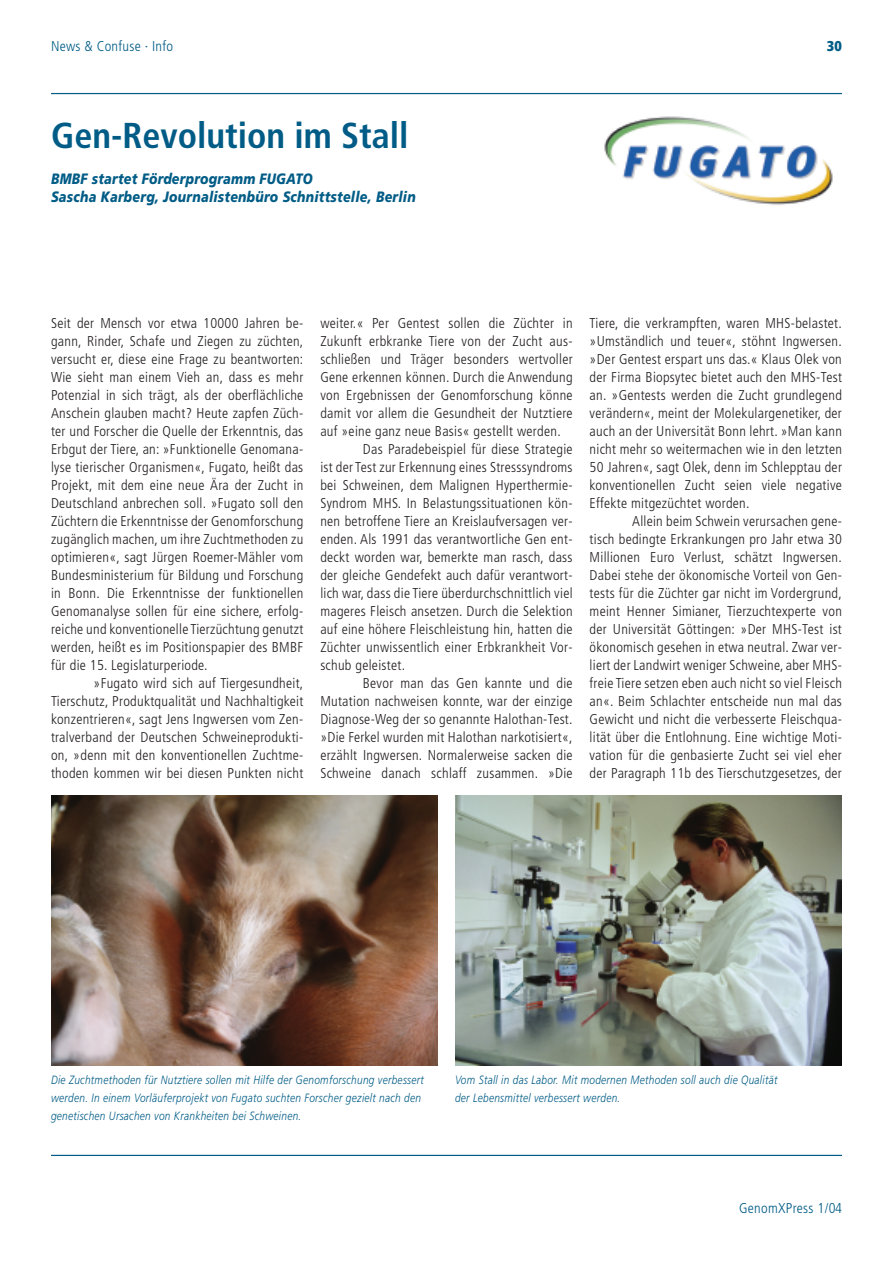
<style>
.page{position:relative;width:893px;height:1263px;background:#fff}
.page>*{position:absolute;margin:0;border:0;box-sizing:border-box;transform-origin:0 0}
.t1{font:700 condensed 36px "Frutiger LT";color:#005c86}
.t2{font:italic 900 15px/18px "Frutiger LT";letter-spacing:.02em;color:#005c86;scale:.84 1}
.t3{font:300 condensed 14.25px/18px "Frutiger LT";letter-spacing:.02em;color:#231f20;text-align:justify}
.t4{font:300 condensed 14.25px "Frutiger LT";letter-spacing:.02em;color:#005c86}
.t5{font:900 condensed 14.25px "Frutiger LT";color:#005c86}
.t6{font:italic 300 12px/18px "Frutiger LT";letter-spacing:.03em;color:#005c86;scale:.84 1}
</style>
<div class="page">
<hr style="left:51px;top:93px;width:791px;height:1px;background:#005c86">
<hr style="left:51px;top:1155px;width:791px;height:1px;background:#005c86">
<img style="left:604px;top:116px;width:229px;height:89px">
<img style="left:51px;top:796px;width:387px;height:269px">
<img style="left:455px;top:796px;width:387px;height:269px">
<p class="t4" style="left:51px;top:40px;width:124px">News &amp; Confuse · Info</p>
<p class="t5" style="left:827px;top:40px;width:17px">30</p>
<h1 class="t1" style="left:51px;top:121px;width:359px">Gen-Revolution im Stall</h1>
<p class="t2" style="left:51px;top:170px;width:436px">BMBF startet Förderprogramm FUGATO<br>Sascha Karberg, Journalistenbüro Schnittstelle, Berlin</p>
<p class="t3" style="left:51px;top:315px;width:254px">Seit der Mensch vor etwa 10000 Jahren be&shy;gann, Rinder, Schafe und Ziegen zu züchten, versucht er, diese eine Frage zu beantworten:<br>Wie sieht man einem Vieh an, dass es mehr Potenzial in sich trägt, als der oberflächliche Anschein glauben macht? Heute zapfen Züch&shy;ter und Forscher die Quelle der Erkenntnis, das Erbgut der Tiere, an: »Funktionelle Genomana&shy;lyse tierischer Organismen«, Fugato, heißt das Projekt, mit dem eine neue Ära der Zucht in Deutschland anbrechen soll. »Fugato soll den Züchtern die Erkenntnisse der Genomforschung zugänglich machen, um ihre Zuchtmethoden zu optimieren«, sagt Jürgen Roemer-Mähler vom Bundesministerium für Bildung und Forschung in Bonn. Die Erkenntnisse der funktionellen Genomanalyse sollen für eine sichere, erfolg&shy;reiche und konventionelle Tierzüchtung genutzt werden, heißt es im Positionspapier des BMBF für die 15. Legislaturperiode.</p>
<p class="t3" style="left:51px;top:675px;width:254px;text-indent:43px">»Fugato wird sich auf Tiergesundheit, Tierschutz, Produktqualität und Nachhaltigkeit konzentrieren«, sagt Jens Ingwersen vom Zen&shy;tralverband der Deutschen Schweineprodukti&shy;on, »denn mit den konventionellen Zuchtme&shy;thoden kommen wir bei diesen Punkten nicht</p>
<p class="t3" style="left:320px;top:315px;width:254px">weiter.« Per Gentest sollen die Züchter in</p>
<p class="t3" style="left:320px;top:333px;width:254px">Zukunft erbkranke Tiere von der Zucht aus-</p>
<p class="t3" style="left:320px;top:351px;width:254px">schließen und Träger besonders wertvoller</p>
<p class="t3" style="left:320px;top:369px;width:254px">Gene erkennen können. Durch die Anwendung</p>
<p class="t3" style="left:320px;top:387px;width:254px">von Ergebnissen der Genomforschung könne</p>
<p class="t3" style="left:320px;top:405px;width:254px">damit vor allem die Gesundheit der Nutztiere</p>
<p class="t3" style="left:320px;top:423px;width:242px">auf »eine ganz neue Basis« gestellt werden.</p>
<p class="t3" style="left:363px;top:441px;width:211px">Das Paradebeispiel für diese Strategie</p>
<p class="t3" style="left:320px;top:459px;width:254px">ist der Test zur Erkennung eines Stresssyndroms</p>
<p class="t3" style="left:320px;top:477px;width:254px">bei Schweinen, dem Malignen Hyperthermie-</p>
<p class="t3" style="left:320px;top:495px;width:254px">Syndrom MHS. In Belastungssituationen kön-</p>
<p class="t3" style="left:320px;top:513px;width:254px">nen betroffene Tiere an Kreislaufversagen ver-</p>
<p class="t3" style="left:320px;top:531px;width:254px">enden. Als 1991 das verantwortliche Gen ent-</p>
<p class="t3" style="left:320px;top:549px;width:254px">deckt worden war, bemerkte man rasch, dass</p>
<p class="t3" style="left:320px;top:567px;width:254px">der gleiche Gendefekt auch dafür verantwort-</p>
<p class="t3" style="left:320px;top:585px;width:254px">lich war, dass die Tiere überdurchschnittlich viel</p>
<p class="t3" style="left:320px;top:603px;width:254px">mageres Fleisch ansetzen. Durch die Selektion</p>
<p class="t3" style="left:320px;top:621px;width:254px">auf eine höhere Fleischleistung hin, hatten die</p>
<p class="t3" style="left:320px;top:639px;width:254px">Züchter unwissentlich einer Erbkrankheit Vor-</p>
<p class="t3" style="left:320px;top:657px;width:86px">schub geleistet.</p>
<p class="t3" style="left:363px;top:675px;width:211px">Bevor man das Gen kannte und die</p>
<p class="t3" style="left:320px;top:693px;width:254px">Mutation nachweisen konnte, war der einzige</p>
<p class="t3" style="left:320px;top:711px;width:254px">Diagnose-Weg der so genannte Halothan-Test.</p>
<p class="t3" style="left:320px;top:729px;width:254px">»Die Ferkel wurden mit Halothan narkotisiert«,</p>
<p class="t3" style="left:320px;top:747px;width:254px">erzählt Ingwersen. Normalerweise sacken die</p>
<p class="t3" style="left:320px;top:765px;width:254px">Schweine danach schlaff zusammen. »Die</p>
<p class="t3" style="left:590px;top:315px;width:254px">Tiere, die verkrampften, waren MHS-belastet. »Umständlich und teuer«, stöhnt Ingwersen. »Der Gentest erspart uns das.« Klaus Olek von der Firma Biopsytec bietet auch den MHS-Test an. »Gentests werden die Zucht grundlegend verändern«, meint der Molekulargenetiker, der auch an der Universität Bonn lehrt. »Man kann nicht mehr so weitermachen wie in den letzten 50 Jahren«, sagt Olek, denn im Schlepptau der konventionellen Zucht seien viele negative Effekte mitgezüchtet worden.</p>
<p class="t3" style="left:590px;top:513px;width:254px;text-indent:43px">Allein beim Schwein verursachen gene&shy;tisch bedingte Erkrankungen pro Jahr etwa 30<br>Millionen Euro Verlust, schätzt Ingwersen.<br>Dabei stehe der ökonomische Vorteil von Gen&shy;tests für die Züchter gar nicht im Vordergrund, meint Henner Simianer, Tierzuchtexperte von der Universität Göttingen: »Der MHS-Test ist ökonomisch gesehen in etwa neutral. Zwar ver&shy;liert der Landwirt weniger Schweine, aber MHS&shy;freie Tiere setzen eben auch nicht so viel Fleisch an«. Beim Schlachter entscheide nun mal das Gewicht und nicht die verbesserte Fleischqua&shy;lität über die Entlohnung. Eine wichtige Moti&shy;vation für die genbasierte Zucht sei viel eher der Paragraph 11b des Tierschutzgesetzes, der</p>
<p class="t6" style="left:51px;top:1071px;width:445px">Die Zuchtmethoden für Nutztiere sollen mit Hilfe der Genomforschung verbessert werden. In einem Vorläuferprojekt von Fugato suchten Forscher gezielt nach den genetischen Ursachen von Krankheiten bei Schweinen.</p>
<p class="t6" style="left:455px;top:1071px;width:385px">Vom Stall in das Labor. Mit modernen Methoden soll auch die Qualität der Lebensmittel verbessert werden.</p>
<p class="t4" style="left:739px;top:1202px;width:104px">GenomXPress 1/04</p>
</div>
